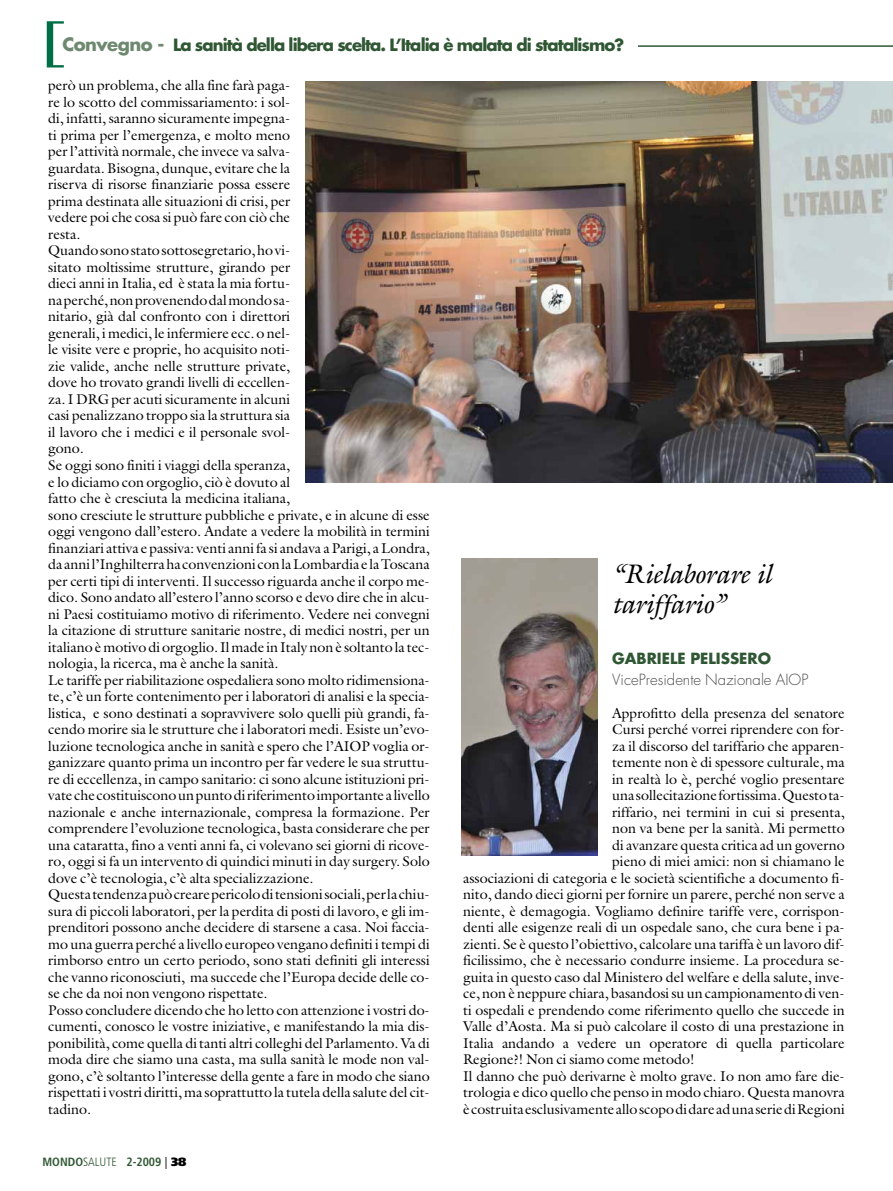
<style>
.page{position:relative;width:893px;height:1191px;background:#fff}
.page>*{position:absolute;margin:0;border:0;box-sizing:border-box;transform-origin:0 0}
.t1{font:italic 27px/30px "Galliard Std";letter-spacing:-.025em;color:#000}
.t2{font:700 16.5px "Futura Std";letter-spacing:-.055em;color:#305734}
.t3{font:300 15px "Futura Std";color:#4d4d4d}
.t4{font:700 15px "Futura Std";color:#305734}
.t5{font:14.25px/16.5px "Galliard Std";color:#000}
.t6{font:700 condensed 12px "Frutiger";color:#305734}
.s1{font-size:18px;color:#6e8970}
.s2{font-weight:300}
.s3{font-weight:300;font-stretch:normal;color:#000}
.s4{font-weight:900;font-stretch:normal;color:#000}
</style>
<div class="page">
<svg style="left:47px;top:21px;width:17px;height:46px"></svg>
<hr style="left:208px;top:45px;width:685px;height:2px;background:#305734">
<div style="left:61px;top:32px;width:577px;height:26px;background:#fff"></div>
<img style="left:305px;top:82px;width:588px;height:401px">
<img style="left:461px;top:558px;width:136px;height:298px">
<p class="t2" style="left:62px;top:37px;width:563px"><span class="s1">Convegno -</span> La sanità della libera scelta. L’Italia è malata di statalismo?</p>
<p class="t5" style="left:48px;top:79px;width:383px">però un problema, che alla fine farà paga-<br>re lo scotto del commissariamento: i sol-<br>di, infatti, saranno sicuramente impegna-<br>ti prima per l’emergenza, e molto meno<br>per l’attività normale, che invece va salva-<br>guardata. Bisogna, dunque, evitare che la<br>riserva di risorse finanziarie possa essere<br>prima destinata alle situazioni di crisi, per<br>vedere poi che cosa si può fare con ciò che<br>resta.<br>Quando sono stato sottosegretario, ho vi-<br>sitato moltissime strutture, girando per<br>dieci anni in Italia, ed è stata la mia fortu-<br>na perché, non provenendo dal mondo sa-<br>nitario, già dal confronto con i direttori<br>generali, i medici, le infermiere ecc. o nel-<br>le visite vere e proprie, ho acquisito noti-<br>zie valide, anche nelle strutture private,<br>dove ho trovato grandi livelli di eccellen-<br>za. I DRG per acuti sicuramente in alcuni<br>casi penalizzano troppo sia la struttura sia<br>il lavoro che i medici e il personale svol-<br>gono.<br>Se oggi sono finiti i viaggi della speranza,<br>e lo diciamo con orgoglio, ciò è dovuto al<br>fatto che è cresciuta la medicina italiana,<br>sono cresciute le strutture pubbliche e private, e in alcune di esse oggi vengono dall’estero. Andate a vedere la mobilità in termini finanziari attiva e passiva: venti anni fa si andava a Parigi, a Londra, da anni l’Inghilterra ha convenzioni con la Lombardia e la Toscana per certi tipi di interventi. Il successo riguarda anche il corpo me&shy;dico. Sono andato all’estero l’anno scorso e devo dire che in alcu&shy;ni Paesi costituiamo motivo di riferimento. Vedere nei convegni la citazione di strutture sanitarie nostre, di medici nostri, per un italiano è motivo di orgoglio. Il made in Italy non è soltanto la tec&shy;nologia, la ricerca, ma è anche la sanità.<br>Le tariffe per riabilitazione ospedaliera sono molto ridimensiona&shy;te, c’è un forte contenimento per i laboratori di analisi e la specia&shy;listica, e sono destinati a sopravvivere solo quelli più grandi, fa&shy;cendo morire sia le strutture che i laboratori medi. Esiste un’evo&shy;luzione tecnologica anche in sanità e spero che l’AIOP voglia or&shy;ganizzare quanto prima un incontro per far vedere le sua struttu&shy;re di eccellenza, in campo sanitario: ci sono alcune istituzioni pri&shy;vate che costituiscono un punto di riferimento importante a livello nazionale e anche internazionale, compresa la formazione. Per comprendere l’evoluzione tecnologica, basta considerare che per una cataratta, fino a venti anni fa, ci volevano sei giorni di ricove&shy;ro, oggi si fa un intervento di quindici minuti in day surgery. Solo dove c’è tecnologia, c’è alta specializzazione.<br>Questa tendenza può creare pericolo di tensioni sociali, per la chiu&shy;sura di piccoli laboratori, per la perdita di posti di lavoro, e gli im&shy;prenditori possono anche decidere di starsene a casa. Noi faccia&shy;mo una guerra perché a livello europeo vengano definiti i tempi di rimborso entro un certo periodo, sono stati definiti gli interessi che vanno riconosciuti, ma succede che l’Europa decide delle co&shy;se che da noi non vengono rispettate.<br>Posso concludere dicendo che ho letto con attenzione i vostri do&shy;cumenti, conosco le vostre iniziative, e manifestando la mia dis&shy;ponibilità, come quella di tanti altri colleghi del Parlamento. Va di moda dire che siamo una casta, ma sulla sanità le mode non val&shy;gono, c’è soltanto l’interesse della gente a fare in modo che siano rispettati i vostri diritti, ma soprattutto la tutela della salute del cit&shy;tadino.</p>
<p class="t6" style="left:43px;top:1157px;width:145px">MONDO<span class="s2">SALUTE</span> 2-2009 <span class="s3">|</span> <span class="s4">38</span></p>
<h1 class="t1" style="left:612px;top:561px;width:161px">“Rielaborare il tariffario”</h1>
<p class="t4" style="left:612px;top:651px;width:160px">GABRIELE PELISSERO</p>
<p class="t3" style="left:612px;top:670px;width:198px">VicePresidente Nazionale AIOP</p>
<p class="t5" style="left:612px;top:706px;width:234px">Approfitto della presenza del senatore</p>
<p class="t5" style="left:612px;top:722px;width:234px">Cursi perché vorrei riprendere con for-</p>
<p class="t5" style="left:612px;top:739px;width:234px">za il discorso del tariffario che apparen-</p>
<p class="t5" style="left:612px;top:755px;width:234px">temente non è di spessore culturale, ma</p>
<p class="t5" style="left:612px;top:772px;width:234px">in realtà lo è, perché voglio presentare</p>
<p class="t5" style="left:612px;top:788px;width:234px">una sollecitazione fortissima. Questo ta-</p>
<p class="t5" style="left:612px;top:805px;width:234px">riffario, nei termini in cui si presenta,</p>
<p class="t5" style="left:612px;top:821px;width:234px">non va bene per la sanità. Mi permetto</p>
<p class="t5" style="left:612px;top:838px;width:234px">di avanzare questa critica ad un governo</p>
<p class="t5" style="left:612px;top:854px;width:234px">pieno di miei amici: non si chiamano le</p>
<p class="t5" style="left:463px;top:871px;width:383px">associazioni di categoria e le società scientifiche a documento fi-</p>
<p class="t5" style="left:463px;top:887px;width:383px">nito, dando dieci giorni per fornire un parere, perché non serve a</p>
<p class="t5" style="left:463px;top:904px;width:383px">niente, è demagogia. Vogliamo definire tariffe vere, corrispon-</p>
<p class="t5" style="left:463px;top:920px;width:383px">denti alle esigenze reali di un ospedale sano, che cura bene i pa-</p>
<p class="t5" style="left:463px;top:937px;width:383px">zienti. Se è questo l’obiettivo, calcolare una tariffa è un lavoro dif-</p>
<p class="t5" style="left:463px;top:953px;width:383px">ficilissimo, che è necessario condurre insieme. La procedura se-</p>
<p class="t5" style="left:463px;top:970px;width:383px">guita in questo caso dal Ministero del welfare e della salute, inve-</p>
<p class="t5" style="left:463px;top:986px;width:383px">ce, non è neppure chiara, basandosi su un campionamento di ven-</p>
<p class="t5" style="left:463px;top:1003px;width:383px">ti ospedali e prendendo come riferimento quello che succede in</p>
<p class="t5" style="left:463px;top:1019px;width:383px">Valle d’Aosta. Ma si può calcolare il costo di una prestazione in</p>
<p class="t5" style="left:463px;top:1036px;width:383px">Italia andando a vedere un operatore di quella particolare</p>
<p class="t5" style="left:463px;top:1052px;width:233px">Regione?! Non ci siamo come metodo!</p>
<p class="t5" style="left:463px;top:1069px;width:383px">Il danno che può derivarne è molto grave. Io non amo fare die-</p>
<p class="t5" style="left:463px;top:1085px;width:383px">trologia e dico quello che penso in modo chiaro. Questa manovra</p>
<p class="t5" style="left:463px;top:1102px;width:383px">è costruita esclusivamente allo scopo di dare ad una serie di Regioni</p>
</div>
